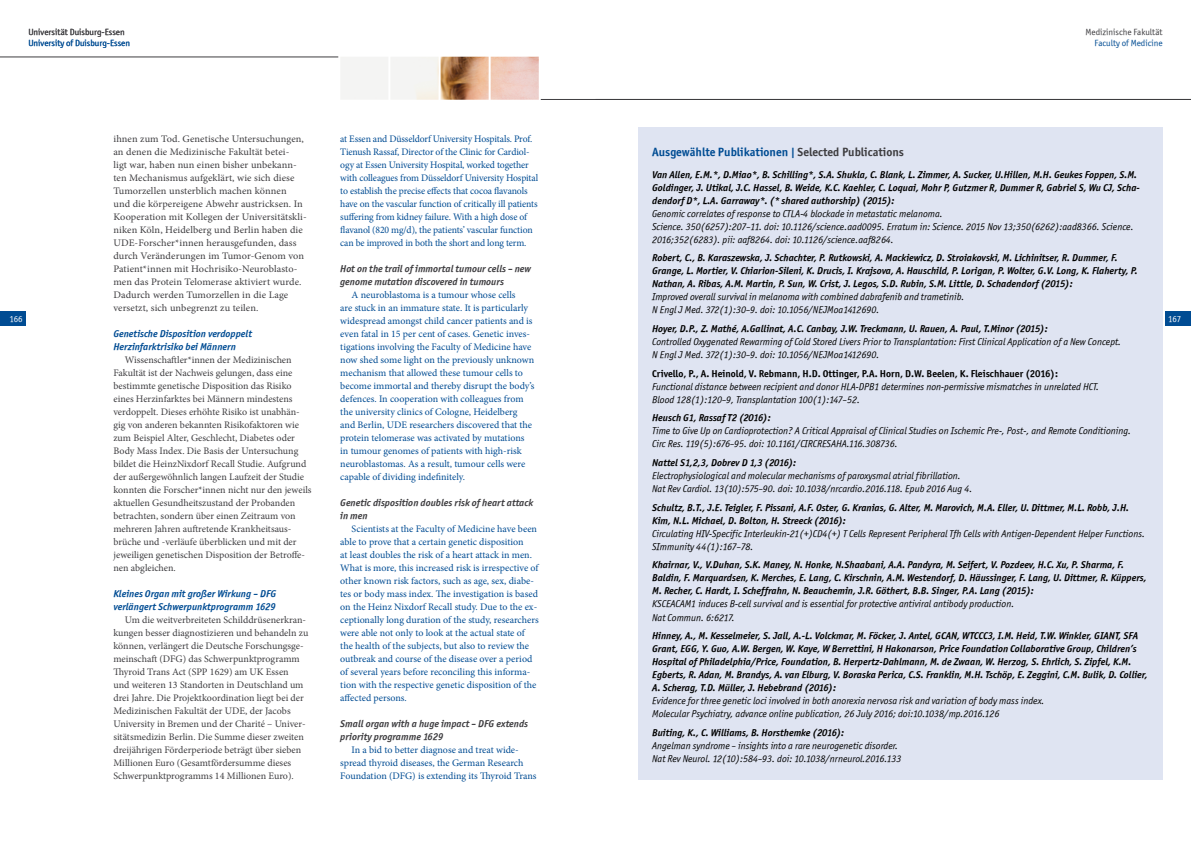
<style>
.page{position:relative;width:1191px;height:842px;background:#fff}
.page>*{position:absolute;margin:0;border:0;box-sizing:border-box;transform-origin:0 0}
.t1{font:12px "Officina Sans ITCTT Bold";color:#004c93}
.t2{font:10px/13px "Minion Pro";color:#3e3d40}
.t3{font:10px/13px "Minion Pro";letter-spacing:-.005em;color:#004c93}
.t4{font:italic 10px/13px "Officina Sans ITCTT Bold";color:#000}
.t5{font:italic 10px/13px "Officina Sans ITCTT Book";color:#000}
.t6{font:italic 10px/13px "Officina Sans ITCTT Bold";color:#3e3d40}
.t7{font:italic 10px/13px "Officina Sans ITCTT Bold";color:#004c93}
.t8{font:10px "Officina Sans ITCTT Bold";color:#000}
.t9{font:9px "Officina Sans ITCTT Book";color:#3e3d40}
.t10{font:9px "Officina Sans ITCTT Book";color:#004c93}
.t11{font:9px "Officina Sans ITCTT Book";letter-spacing:-.025em;color:#fff}
.s1{color:#3e3d40}
</style>
<div class="page">
<div style="left:1164px;top:312px;width:27px;height:14px;background:#004c93"></div>
<div style="left:0;top:312px;width:26px;height:14px;background:#004c93"></div>
<hr style="left:0;top:57px;width:338px;height:1px;background:#3e3d40">
<hr style="left:541px;top:99px;width:650px;height:1px;background:#3e3d40">
<div style="left:638px;top:128px;width:524px;height:652px;background:#dfe4f2"></div>
<img style="left:341px;top:57px;width:198px;height:43px">
<p class="t9" style="left:28px;top:27px;width:98px">Universität Duisburg-Essen</p>
<p class="t10" style="left:28px;top:38px;width:103px">University of Duisburg-Essen</p>
<p class="t9" style="left:1085px;top:27px;width:79px">Medizinische Fakultät</p>
<p class="t10" style="left:1094px;top:38px;width:69px">Faculty of Medicine</p>
<p class="t2" style="left:113px;top:132px;width:195px">ihnen zum Tod. Genetische Untersuchungen, an denen die Medizinische Fakultät betei-<br>ligt war, haben nun einen bisher unbekann&shy;ten Mechanismus aufgeklärt, wie sich diese Tumorzellen unsterblich machen können<br>und die körpereigene Abwehr austricksen. In Kooperation mit Kollegen der Universitätskli&shy;niken Köln, Heidelberg und Berlin haben die UDE-Forscher*innen herausgefunden, dass durch Veränderungen im Tumor-Genom von Patient*innen mit Hochrisiko-Neuroblasto&shy;men das Protein Telomerase aktiviert wurde.<br>Dadurch werden Tumorzellen in die Lage versetzt, sich unbegrenzt zu teilen.</p>
<p class="t7" style="left:113px;top:327px;width:140px">Genetische Disposition verdoppelt<br>Herzinfarktrisiko bei Männern</p>
<p class="t2" style="left:113px;top:353px;width:200px;text-indent:11px">Wissenschaftler*innen der Medizinischen Fakultät ist der Nachweis gelungen, dass eine bestimmte genetische Disposition das Risiko eines Herzinfarktes bei Männern mindestens verdoppelt. Dieses erhöhte Risiko ist unabhän&shy;gig von anderen bekannten Risikofaktoren wie zum Beispiel Alter, Geschlecht, Diabetes oder Body Mass Index. Die Basis der Untersuchung bildet die HeinzNixdorf Recall Studie. Aufgrund der außergewöhnlich langen Laufzeit der Studie konnten die Forscher*innen nicht nur den jeweils aktuellen Gesundheitszustand der Probanden betrachten, sondern über einen Zeitraum von mehreren Jahren auftretende Krankheitsaus&shy;brüche und -verläufe überblicken und mit der jeweiligen genetischen Disposition der Betroffe&shy;nen abgleichen.</p>
<p class="t7" style="left:113px;top:587px;width:164px">Kleines Organ mit großer Wirkung – DFG verlängert Schwerpunktprogramm 1629</p>
<p class="t2" style="left:113px;top:613px;width:196px;text-indent:11px">Um die weitverbreiteten Schilddrüsenerkran&shy;kungen besser diagnostizieren und behandeln zu können, verlängert die Deutsche Forschungsge&shy;meinschaft (DFG) das Schwerpunktprogramm Thyroid Trans Act (SPP 1629) am UK Essen<br>und weiteren 13 Standorten in Deutschland um drei Jahre. Die Projektkoordination liegt bei der Medizinischen Fakultät der UDE, der Jacobs University in Bremen und der Charité – Univer&shy;sitätsmedizin Berlin. Die Summe dieser zweiten dreijährigen Förderperiode beträgt über sieben Millionen Euro (Gesamtfördersumme dieses Schwerpunktprogramms 14 Millionen Euro).</p>
<p class="t3" style="left:340px;top:132px;width:199px">at Essen and Düsseldorf University Hospitals. Prof.<br>Tienush Rassaf, Director of the Clinic for Cardiol&shy;ogy at Essen University Hospital, worked together with colleagues from Düsseldorf University Hospital to establish the precise effects that cocoa flavanols have on the vascular function of critically ill patients suffering from kidney failure. With a high dose of flavanol (820 mg/d), the patients’ vascular function can be improved in both the short and long term.</p>
<p class="t6" style="left:340px;top:262px;width:192px">Hot on the trail of immortal tumour cells – new genome mutation discovered in tumours</p>
<p class="t3" style="left:340px;top:288px;width:196px;text-indent:11px">A neuroblastoma is a tumour whose cells<br>are stuck in an immature state. It is particularly widespread amongst child cancer patients and is even fatal in 15 per cent of cases. Genetic inves&shy;tigations involving the Faculty of Medicine have now shed some light on the previously unknown mechanism that allowed these tumour cells to become immortal and thereby disrupt the body’s defences. In cooperation with colleagues from the university clinics of Cologne, Heidelberg and Berlin, UDE researchers discovered that the protein telomerase was activated by mutations in tumour genomes of patients with high-risk neuroblastomas. As a result, tumour cells were capable of dividing indefinitely.</p>
<p class="t6" style="left:340px;top:496px;width:194px">Genetic disposition doubles risk of heart attack in men</p>
<p class="t3" style="left:340px;top:522px;width:200px;text-indent:11px">Scientists at the Faculty of Medicine have been able to prove that a certain genetic disposition<br>at least doubles the risk of a heart attack in men.<br>What is more, this increased risk is irrespective of other known risk factors, such as age, sex, diabe&shy;tes or body mass index. The investigation is based on the Heinz Nixdorf Recall study. Due to the ex&shy;ceptionally long duration of the study, researchers were able not only to look at the actual state of the health of the subjects, but also to review the outbreak and course of the disease over a period of several years before reconciling this informa&shy;tion with the respective genetic disposition of the affected persons.</p>
<p class="t6" style="left:340px;top:717px;width:189px">Small organ with a huge impact – DFG extends priority programme 1629</p>
<p class="t3" style="left:340px;top:743px;width:198px;text-indent:11px">In a bid to better diagnose and treat wide&shy;spread thyroid diseases, the German Research<br>Foundation (DFG) is extending its Thyroid Trans</p>
<p class="t1" style="left:652px;top:144px;width:253px">Ausgewählte Publikationen | <span class="s1">Selected Publications</span></p>
<p class="t4" style="left:652px;top:168px;width:489px">Van Allen, E.M.*, D.Miao*, B. Schilling*, S.A. Shukla, C. Blank, L. Zimmer, A. Sucker, U.Hillen, M.H. Geukes Foppen, S.M.<br>Goldinger, J. Utikal, J.C. Hassel, B. Weide, K.C. Kaehler, C. Loquai, Mohr P, Gutzmer R, Dummer R, Gabriel S, Wu CJ, Scha&shy;dendorf D*, L.A. Garraway*. (* shared authorship) (2015):</p>
<p class="t5" style="left:652px;top:207px;width:483px">Genomic correlates of response to CTLA-4 blockade in metastatic melanoma.<br>Science. 350(6257):207–11. doi: 10.1126/science.aad0095. Erratum in: Science. 2015 Nov 13;350(6262):aad8366. Science.<br>2016;352(6283). pii: aaf8264. doi: 10.1126/science.aaf8264.</p>
<p class="t4" style="left:652px;top:251px;width:487px">Robert, C., B. Karaszewska, J. Schachter, P. Rutkowski, A. Mackiewicz, D. Stroiakovski, M. Lichinitser, R. Dummer, F.<br>Grange, L. Mortier, V. Chiarion-Sileni, K. Drucis, I. Krajsova, A. Hauschild, P. Lorigan, P. Wolter, G.V. Long, K. Flaherty, P.<br>Nathan, A. Ribas, A.M. Martin, P. Sun, W. Crist, J. Legos, S.D. Rubin, S.M. Little, D. Schadendorf (2015):</p>
<p class="t5" style="left:652px;top:290px;width:314px">Improved overall survival in melanoma with combined dabrafenib and trametinib.<br>N Engl J Med. 372(1):30–9. doi: 10.1056/NEJMoa1412690.</p>
<p class="t4" style="left:652px;top:322px;width:397px">Hoyer, D.P., Z. Mathé, A.Gallinat, A.C. Canbay, J.W. Treckmann, U. Rauen, A. Paul, T.Minor (2015):</p>
<p class="t5" style="left:652px;top:335px;width:470px">Controlled Oxygenated Rewarming of Cold Stored Livers Prior to Transplantation: First Clinical Application of a New Concept.<br>N Engl J Med. 372(1):30–9. doi: 10.1056/NEJMoa1412690.</p>
<p class="t8" style="left:652px;top:367px;width:407px">Crivello, P., A. Heinold, V. Rebmann, H.D. Ottinger, P.A. Horn, D.W. Beelen, K. Fleischhauer (2016):</p>
<p class="t5" style="left:652px;top:380px;width:448px">Functional distance between recipient and donor HLA-DPB1 determines non-permissive mismatches in unrelated HCT.<br>Blood 128(1):120–9, Transplantation 100(1):147–52.</p>
<p class="t4" style="left:652px;top:411px;width:120px">Heusch G1, Rassaf T2 (2016):</p>
<p class="t5" style="left:652px;top:424px;width:480px">Time to Give Up on Cardioprotection? A Critical Appraisal of Clinical Studies on Ischemic Pre-, Post-, and Remote Conditioning.<br>Circ Res. 119(5):676–95. doi: 10.1161/CIRCRESAHA.116.308736.</p>
<p class="t4" style="left:652px;top:456px;width:146px">Nattel S1,2,3, Dobrev D 1,3 (2016):</p>
<p class="t5" style="left:652px;top:469px;width:322px">Electrophysiological and molecular mechanisms of paroxysmal atrial fibrillation.<br>Nat Rev Cardiol. 13(10):575–90. doi: 10.1038/nrcardio.2016.118. Epub 2016 Aug 4.</p>
<p class="t4" style="left:652px;top:501px;width:478px">Schultz, B.T., J.E. Teigler, F. Pissani, A.F. Oster, G. Kranias, G. Alter, M. Marovich, M.A. Eller, U. Dittmer, M.L. Robb, J.H.<br>Kim, N.L. Michael, D. Bolton, H. Streeck (2016):</p>
<p class="t5" style="left:652px;top:527px;width:494px">Circulating HIV-Specific Interleukin-21(+)CD4(+) T Cells Represent Peripheral Tfh Cells with Antigen-Dependent Helper Functions.<br>SImmunity 44(1):167–78.</p>
<p class="t4" style="left:652px;top:559px;width:496px">Khairnar, V., V.Duhan, S.K. Maney, N. Honke, N.Shaabani, A.A. Pandyra, M. Seifert, V. Pozdeev, H.C. Xu, P. Sharma, F.<br>Baldin, F. Marquardsen, K. Merches, E. Lang, C. Kirschnin, A.M. Westendorf, D. Häussinger, F. Lang, U. Dittmer, R. Küppers,<br>M. Recher, C. Hardt, I. Scheffrahn, N. Beauchemin, J.R. Göthert, B.B. Singer, P.A. Lang (2015):</p>
<p class="t5" style="left:652px;top:597px;width:363px">KSCEACAM1 induces B-cell survival and is essential for protective antiviral antibody production.<br>Nat Commun. 6:6217.</p>
<p class="t4" style="left:652px;top:629px;width:497px">Hinney, A., M. Kesselmeier, S. Jall, A.-L. Volckmar, M. Föcker, J. Antel, GCAN, WTCCC3, I.M. Heid, T.W. Winkler, GIANT, SFA Grant, EGG, Y. Guo, A.W. Bergen, W. Kaye, W Berrettini, H Hakonarson, Price Foundation Collaborative Group, Children’s Hospital of Philadelphia/Price, Foundation, B. Herpertz-Dahlmann, M. de Zwaan, W. Herzog, S. Ehrlich, S. Zipfel, K.M.<br>Egberts, R. Adan, M. Brandys, A. van Elburg, V. Boraska Perica, C.S. Franklin, M.H. Tschöp, E. Zeggini, C.M. Bulik, D. Collier, A. Scherag, T.D. Müller, J. Hebebrand (2016):</p>
<p class="t5" style="left:652px;top:694px;width:394px">Evidence for three genetic loci involved in both anorexia nervosa risk and variation of body mass index.<br>Molecular Psychiatry, advance online publication, 26 July 2016; doi:10.1038/mp.2016.126</p>
<p class="t4" style="left:652px;top:726px;width:193px">Buiting, K., C. Williams, B. Horsthemke (2016):</p>
<p class="t5" style="left:652px;top:739px;width:251px">Angelman syndrome – insights into a rare neurogenetic disorder.<br>Nat Rev Neurol. 12(10):584–93. doi: 10.1038/nrneurol.2016.133</p>
<p class="t11" style="left:10px;top:314px;width:15px">166</p>
<p class="t11" style="left:1168px;top:314px;width:15px">167</p>
</div>
